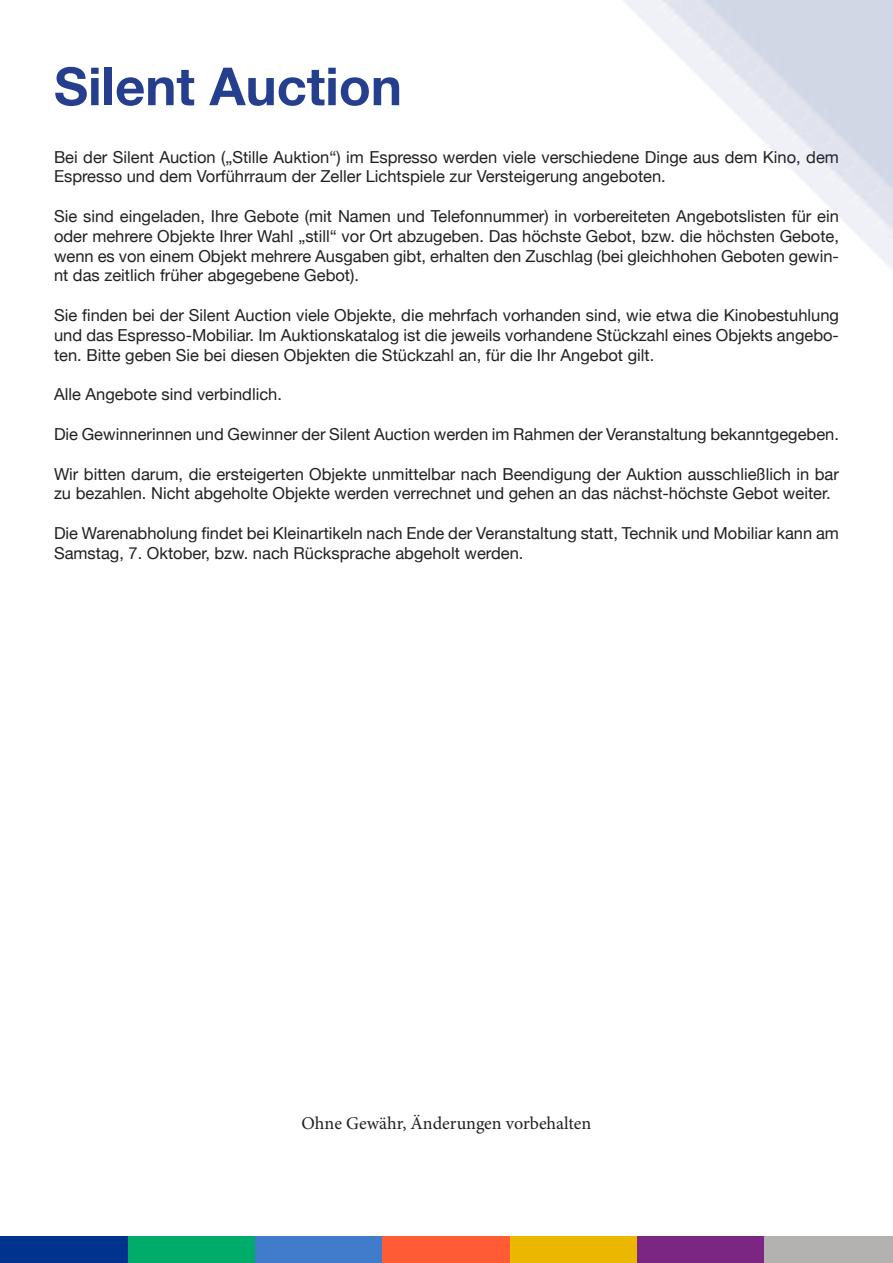
<style>
.page{position:relative;width:893px;height:1263px;background:#fff}
.page>*{position:absolute;margin:0;border:0;box-sizing:border-box;transform-origin:0 0}
.t1{font:700 52.5px "Helvetica Neue";color:#253f8e}
.t2{font:18px "Minion Pro";color:#231f20}
.t3{font:16.5px/19.8px "Helvetica Neue";color:#231f20}
</style>
<div class="page">
<div style="left:0;top:1236px;width:128px;height:27px;background:#00338d"></div>
<div style="left:128px;top:1236px;width:127px;height:27px;background:#00ac69"></div>
<div style="left:255px;top:1236px;width:128px;height:27px;background:#407cca"></div>
<div style="left:382px;top:1236px;width:128px;height:27px;background:#ff5c35"></div>
<div style="left:510px;top:1236px;width:127px;height:27px;background:#ebb700"></div>
<div style="left:637px;top:1236px;width:128px;height:27px;background:#7a2682"></div>
<div style="left:764px;top:1236px;width:129px;height:27px;background:#b3b2b1"></div>
<h1 class="t1" style="left:54px;top:54px;width:349px">Silent Auction</h1>
<p class="t3" style="left:54px;top:147px;width:786px">Bei der Silent Auction („Stille Auktion“) im Espresso werden viele verschiedene Dinge aus dem Kino, dem<br>Espresso und dem Vorführraum der Zeller Lichtspiele zur Versteigerung angeboten.</p>
<p class="t3" style="left:54px;top:206px;width:786px;text-align:justify">Sie sind eingeladen, Ihre Gebote (mit Namen und Telefonnummer) in vorbereiteten Angebotslisten für ein oder mehrere Objekte Ihrer Wahl „still“ vor Ort abzugeben. Das höchste Gebot, bzw. die höchsten Gebote, wenn es von einem Objekt mehrere Ausgaben gibt, erhalten den Zuschlag (bei gleichhohen Geboten gewin&shy;nt das zeitlich früher abgegebene Gebot).</p>
<p class="t3" style="left:54px;top:305px;width:786px;text-align:justify">Sie finden bei der Silent Auction viele Objekte, die mehrfach vorhanden sind, wie etwa die Kinobestuhlung und das Espresso-Mobiliar. Im Auktionskatalog ist die jeweils vorhandene Stückzahl eines Objekts angebo&shy;ten. Bitte geben Sie bei diesen Objekten die Stückzahl an, für die Ihr Angebot gilt.</p>
<p class="t3" style="left:54px;top:384px;width:229px">Alle Angebote sind verbindlich.</p>
<p class="t3" style="left:54px;top:424px;width:786px">Die Gewinnerinnen und Gewinner der Silent Auction werden im Rahmen der Veranstaltung bekanntgegeben.</p>
<p class="t3" style="left:54px;top:463px;width:786px">Wir bitten darum, die ersteigerten Objekte unmittelbar nach Beendigung der Auktion ausschließlich in bar zu bezahlen. Nicht abgeholte Objekte werden verrechnet und gehen an das nächst-höchste Gebot weiter.</p>
<p class="t3" style="left:54px;top:523px;width:786px">Die Warenabholung findet bei Kleinartikeln nach Ende der Veranstaltung statt, Technik und Mobiliar kann am<br>Samstag, 7. Oktober, bzw. nach Rücksprache abgeholt werden.</p>
<p class="t2" style="left:302px;top:1111px;width:291px">Ohne Gewähr, Änderungen vorbehalten</p>
</div>
